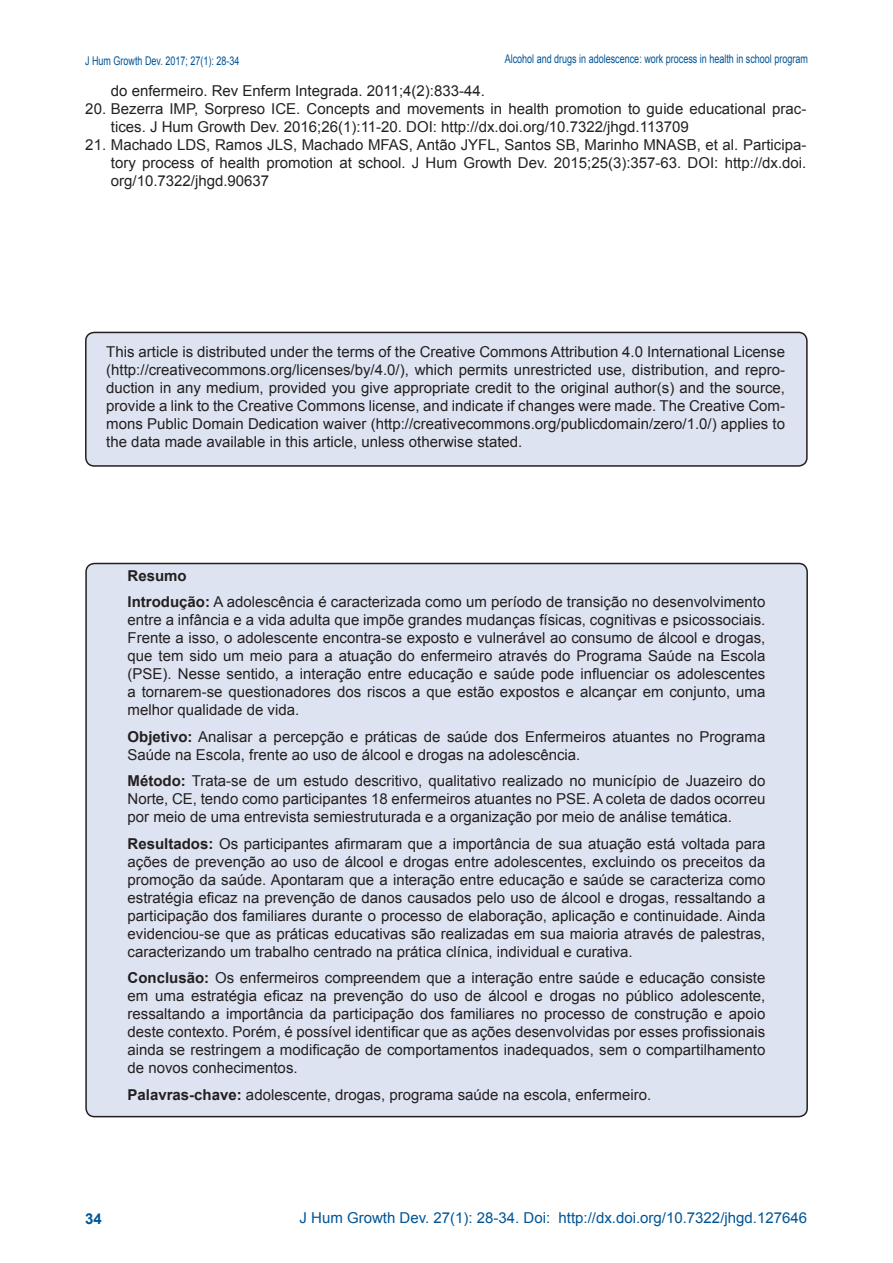
<style>
.page{position:relative;width:893px;height:1263px;background:#fff}
.page>*{position:absolute;margin:0;border:0;box-sizing:border-box;transform-origin:0 0}
.t1{font:15px/18px "Arial";color:#231f20;text-align:justify}
.t2{font:15px/18px "Arial";color:#222}
.t3{font:15px "Arial";color:#005495}
.t4{font:700 15px "Arial";color:#231f20}
.t5{font:700 15px "Arial";color:#005495}
.t6{font:12px "Arial";color:#005495;scale:.75 1}
.s1{color:#231f20}
.s2{font-weight:700}
</style>
<div class="page">
<div style="left:86px;top:563px;width:721px;height:553px;background:#dde3f0;border-radius:9px"></div>
<div style="left:86px;top:332px;width:721px;height:134px;background:#dde3f0;border-radius:9px"></div>
<div style="left:85px;top:332px;width:723px;height:135px;border:2px solid #231f20;border-radius:9px"></div>
<p class="t6" style="left:85px;top:53px;width:207px">J Hum Growth Dev. 2017; 27(1): 28-34</p>
<p class="t6" style="left:505px;top:51px;width:406px">Alcohol and drugs in adolescence: work process in health in school program</p>
<p class="t1" style="left:111px;top:82px;width:376px">do enfermeiro. Rev Enferm Integrada. 2011;4(2):833-44.</p>
<p class="t2" style="left:111px;top:100px;width:697px;text-indent:-26px"><span class="s1">20.</span> Bezerra IMP, Sorpreso ICE. Concepts and movements in health promotion to guide educational prac&shy;tices. J Hum Growth Dev. 2016;26(1):11-20. DOI: http://dx.doi.org/10.7322/jhgd.113709</p>
<p class="t2" style="left:111px;top:136px;width:697px;text-align:justify;text-indent:-26px">21. Machado LDS, Ramos JLS, Machado MFAS, Antão JYFL, Santos SB, Marinho MNASB, et al. Participa&shy;tory process of health promotion at school. J Hum Growth Dev. 2015;25(3):357-63. DOI: http://dx.doi. org/10.7322/jhgd.90637</p>
<p class="t1" style="left:106px;top:343px;width:680px">This article is distributed under the terms of the Creative Commons Attribution 4.0 International License (http://creativecommons.org/licenses/by/4.0/), which permits unrestricted use, distribution, and repro&shy;duction in any medium, provided you give appropriate credit to the original author(s) and the source, provide a link to the Creative Commons license, and indicate if changes were made. The Creative Com&shy;mons Public Domain Dedication waiver (http://creativecommons.org/publicdomain/zero/1.0/) applies to the data made available in this article, unless otherwise stated.</p>
<p class="t4" style="left:128px;top:565px;width:61px">Resumo</p>
<p class="t1" style="left:128px;top:593px;width:639px"><span class="s2">Introdução:</span> A adolescência é caracterizada como um período de transição no desenvolvimento entre a infância e a vida adulta que impõe grandes mudanças físicas, cognitivas e psicossociais.<br>Frente a isso, o adolescente encontra-se exposto e vulnerável ao consumo de álcool e drogas, que tem sido um meio para a atuação do enfermeiro através do Programa Saúde na Escola (PSE). Nesse sentido, a interação entre educação e saúde pode influenciar os adolescentes a tornarem-se questionadores dos riscos a que estão expostos e alcançar em conjunto, uma melhor qualidade de vida.</p>
<p class="t1" style="left:128px;top:728px;width:639px"><span class="s2">Objetivo:</span> Analisar a percepção e práticas de saúde dos Enfermeiros atuantes no Programa<br>Saúde na Escola, frente ao uso de álcool e drogas na adolescência.</p>
<p class="t1" style="left:128px;top:772px;width:639px"><span class="s2">Método:</span> Trata-se de um estudo descritivo, qualitativo realizado no município de Juazeiro do Norte, CE, tendo como participantes 18 enfermeiros atuantes no PSE. A coleta de dados ocorreu por meio de uma entrevista semiestruturada e a organização por meio de análise temática.</p>
<p class="t1" style="left:128px;top:835px;width:639px"><span class="s2">Resultados:</span> Os participantes afirmaram que a importância de sua atuação está voltada para ações de prevenção ao uso de álcool e drogas entre adolescentes, excluindo os preceitos da promoção da saúde. Apontaram que a interação entre educação e saúde se caracteriza como estratégia eficaz na prevenção de danos causados pelo uso de álcool e drogas, ressaltando a participação dos familiares durante o processo de elaboração, aplicação e continuidade. Ainda evidenciou-se que as práticas educativas são realizadas em sua maioria através de palestras, caracterizando um trabalho centrado na prática clínica, individual e curativa.</p>
<p class="t1" style="left:128px;top:969px;width:639px"><span class="s2">Conclusão:</span> Os enfermeiros compreendem que a interação entre saúde e educação consiste em uma estratégia eficaz na prevenção do uso de álcool e drogas no público adolescente, ressaltando a importância da participação dos familiares no processo de construção e apoio deste contexto. Porém, é possível identificar que as ações desenvolvidas por esses profissionais ainda se restringem a modificação de comportamentos inadequados, sem o compartilhamento de novos conhecimentos.</p>
<p class="t1" style="left:128px;top:1086px;width:525px"><span class="s2">Palavras-chave:</span> adolescente, drogas, programa saúde na escola, enfermeiro.</p>
<p class="t5" style="left:85px;top:1208px;width:18px">34</p>
<p class="t3" style="left:300px;top:1208px;width:509px">J Hum Growth Dev. 27(1): 28-34. Doi: http://dx.doi.org/10.7322/jhgd.127646</p>
</div>
